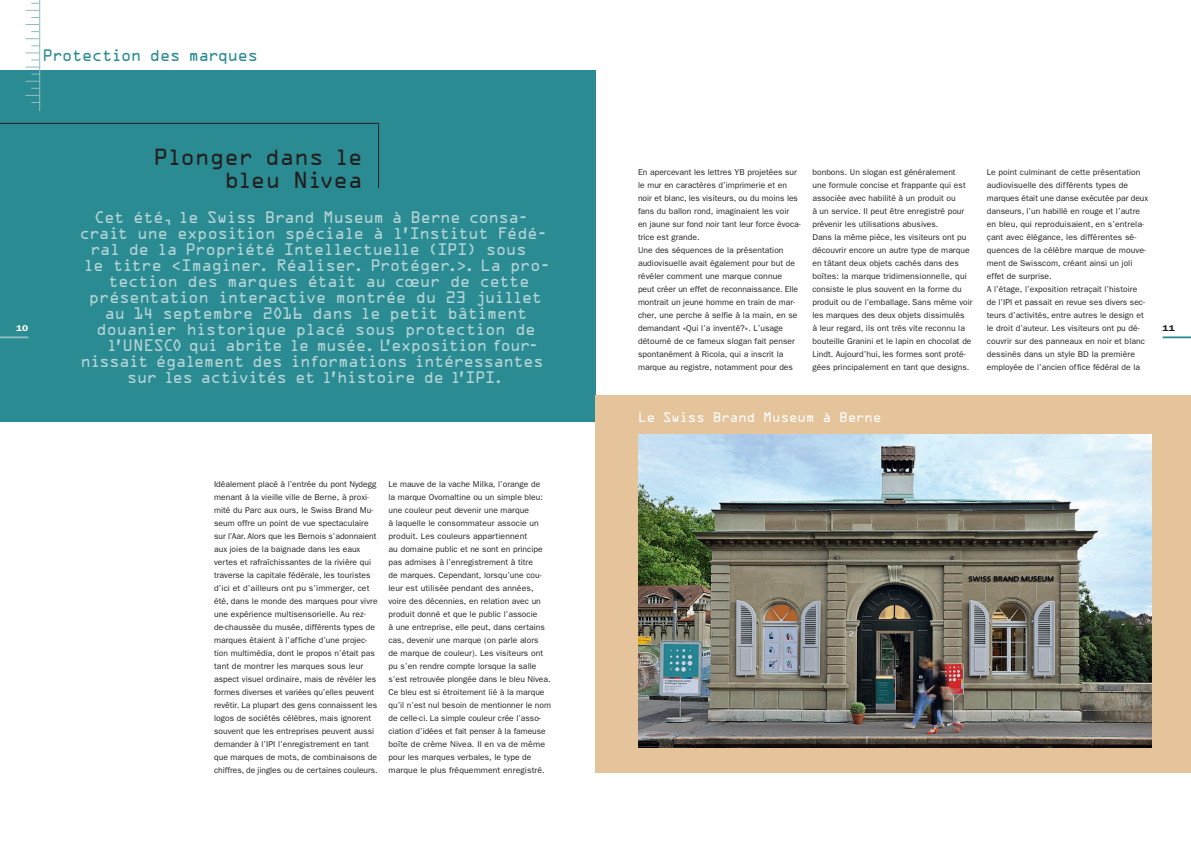
<style>
.page{position:relative;width:1191px;height:842px;background:#fff}
.page>*{position:absolute;margin:0;border:0;box-sizing:border-box;transform-origin:0 0}
.t1{font:21px/23px "OCRA Alternate";letter-spacing:-.025em;color:#231f20;text-align:right}
.t2{font:15px "OCRA Alternate";letter-spacing:-.05em;color:#b6d4d7}
.t3{font:15px "OCRA Alternate";letter-spacing:-.055em;color:#2a8c92}
.t4{font:12.5px "OCRA Alternate";letter-spacing:-.04em;color:#fff}
.t5{font:8.5px/13px "Franklin Gothic";letter-spacing:.005em;color:#231f20}
.t6{font:600 8.5px "Franklin Gothic";color:#231f20;scale:1.2 1}
.t7{font:600 8.5px "Franklin Gothic";color:#fff;scale:1.2 1}
.s1{font-size:12px}
</style>
<div class="page">
<hr style="left:1162px;top:336px;width:29px;height:2px;background:#2a8c92">
<div style="left:0;top:71px;width:595px;height:351px;background:#2a8c92"></div>
<hr style="left:0;top:336px;width:28px;height:2px;background:#90bdc1">
<svg style="left:25px;top:38px;width:14px;height:1px"></svg>
<svg style="left:25px;top:24px;width:14px;height:1px"></svg>
<svg style="left:25px;top:10px;width:14px;height:1px"></svg>
<svg style="left:25px;top:67px;width:14px;height:1px"></svg>
<svg style="left:25px;top:81px;width:14px;height:1px"></svg>
<svg style="left:25px;top:95px;width:14px;height:1px"></svg>
<svg style="left:25px;top:46px;width:14px;height:7px"></svg>
<hr style="left:39px;top:0;width:1px;height:111px;background:#90bdc1">
<hr style="left:0;top:123px;width:378px;height:1px;background:#231f20">
<hr style="left:378px;top:123px;width:1px;height:65px;background:#231f20">
<div style="left:595px;top:396px;width:596px;height:377px;background:#e5c39b"></div>
<img style="left:638px;top:435px;width:513px;height:312px">
<h2 class="t3" style="left:43px;top:49px;width:217px">Protection des marques</h2>
<p class="t7" style="left:16px;top:323px;width:12px">10</p>
<h1 class="t1" style="left:154px;top:147px;width:211px">Plonger dans le bleu Nivea</h1>
<h2 class="t2" style="left:94px;top:210px;width:436px">Cet été, le Swiss Brand Museum à Berne consa-</h2>
<h2 class="t2" style="left:79px;top:226px;width:469px">crait une exposition spéciale à l’Institut Fédé-</h2>
<h2 class="t2" style="left:90px;top:242px;width:438px">ral de la Propriété Intellectuelle (IPI) sous</h2>
<h2 class="t2" style="left:84px;top:258px;width:468px">le titre <span class="s1">«</span>Imaginer. Réaliser. Protéger.<span class="s1">»</span>. La pro-</h2>
<h2 class="t2" style="left:108px;top:274px;width:423px">tection des marques était au coeur de cette</h2>
<h2 class="t2" style="left:89px;top:290px;width:455px">présentation interactive montrée du 23 juillet</h2>
<h2 class="t2" style="left:104px;top:306px;width:424px">au 14 septembre 2O16 dans le petit bâtiment</h2>
<h2 class="t2" style="left:96px;top:322px;width:441px">douanier historique placé sous protection de</h2>
<h2 class="t2" style="left:107px;top:338px;width:433px">l’UNESCO qui abrite le musée. L’exposition four-</h2>
<h2 class="t2" style="left:81px;top:354px;width:465px">nissait également des informations intéressantes</h2>
<h2 class="t2" style="left:127px;top:370px;width:378px">sur les activités et l’histoire de l’IPI.</h2>
<p class="t5" style="left:214px;top:477px;width:165px">Idéalement placé à l’entrée du pont Nydegg menant à la vieille ville de Berne, à proxi&shy;mité du Parc aux ours, le Swiss Brand Mu&shy;seum offre un point de vue spectaculaire sur l’Aar. Alors que les Bernois s’adonnaient aux joies de la baignade dans les eaux vertes et rafraîchissantes de la rivière qui traverse la capitale fédérale, les touristes d’ici et d’ailleurs ont pu s’immerger, cet été, dans le monde des marques pour vivre une expérience multisensorielle. Au rez&shy;de-chaussée du musée, différents types de marques étaient à l’affiche d’une projec&shy;tion multimédia, dont le propos n’était pas tant de montrer les marques sous leur aspect visuel ordinaire, mais de révéler les formes diverses et variées qu’elles peuvent revêtir. La plupart des gens connaissent les logos de sociétés célèbres, mais ignorent souvent que les entreprises peuvent aussi demander à l’IPI l’enregistrement en tant que marques de mots, de combinaisons de chiffres, de jingles ou de certaines couleurs.</p>
<p class="t5" style="left:388px;top:477px;width:164px">Le mauve de la vache Milka, l’orange de<br>la marque Ovomaltine ou un simple bleu: une couleur peut devenir une marque<br>à laquelle le consommateur associe un produit. Les couleurs appartiennent<br>au domaine public et ne sont en principe pas admises à l’enregistrement à titre<br>de marques. Cependant, lorsqu’une cou&shy;leur est utilisée pendant des années, voire des décennies, en relation avec un produit donné et que le public l’associe<br>à une entreprise, elle peut, dans certains cas, devenir une marque (on parle alors<br>de marque de couleur). Les visiteurs ont pu s’en rendre compte lorsque la salle s’est retrouvée plongée dans le bleu Nivea.<br>Ce bleu est si étroitement lié à la marque qu’il n’est nul besoin de mentionner le nom de celle-ci. La simple couleur crée l’asso&shy;ciation d’idées et fait penser à la fameuse boîte de crème Nivea. Il en va de même pour les marques verbales, le type de marque le plus fréquemment enregistré.</p>
<p class="t5" style="left:638px;top:165px;width:164px">En apercevant les lettres YB projetées sur le mur en caractères d’imprimerie et en noir et blanc, les visiteurs, ou du moins les fans du ballon rond, imaginaient les voir<br>en jaune sur fond noir tant leur force évoca&shy;trice est grande.<br>Une des séquences de la présentation audiovisuelle avait également pour but de révéler comment une marque connue peut créer un effet de reconnaissance. Elle montrait un jeune homme en train de mar&shy;cher, une perche à selfie à la main, en se demandant «Qui l’a inventé?». L’usage détourné de ce fameux slogan fait penser spontanément à Ricola, qui a inscrit la marque au registre, notamment pour des</p>
<p class="t5" style="left:812px;top:165px;width:162px">bonbons. Un slogan est généralement<br>une formule concise et frappante qui est associée avec habilité à un produit ou<br>à un service. Il peut être enregistré pour prévenir les utilisations abusives.<br>Dans la même pièce, les visiteurs ont pu découvrir encore un autre type de marque en tâtant deux objets cachés dans des boîtes: la marque tridimensionnelle, qui consiste le plus souvent en la forme du produit ou de l’emballage. Sans même voir les marques des deux objets dissimulés<br>à leur regard, ils ont très vite reconnu la bouteille Granini et le lapin en chocolat de Lindt. Aujourd’hui, les formes sont proté&shy;gées principalement en tant que designs.</p>
<p class="t5" style="left:986px;top:165px;width:163px">Le point culminant de cette présentation audiovisuelle des différents types de marques était une danse exécutée par deux danseurs, l’un habillé en rouge et l’autre en bleu, qui reproduisaient, en s’entrela&shy;çant avec élégance, les différentes sé&shy;quences de la célèbre marque de mouve&shy;ment de Swisscom, créant ainsi un joli effet de surprise.<br>A l’étage, l’exposition retraçait l’histoire de l’IPI et passait en revue ses divers sec&shy;teurs d’activités, entre autres le design et le droit d’auteur. Les visiteurs ont pu dé&shy;couvrir sur des panneaux en noir et blanc dessinés dans un style BD la première employée de l’ancien office fédéral de la</p>
<p class="t6" style="left:1162px;top:323px;width:12px">11</p>
<h3 class="t4" style="left:638px;top:412px;width:245px">Le Swiss Brand Museum à Berne</h3>
</div>
